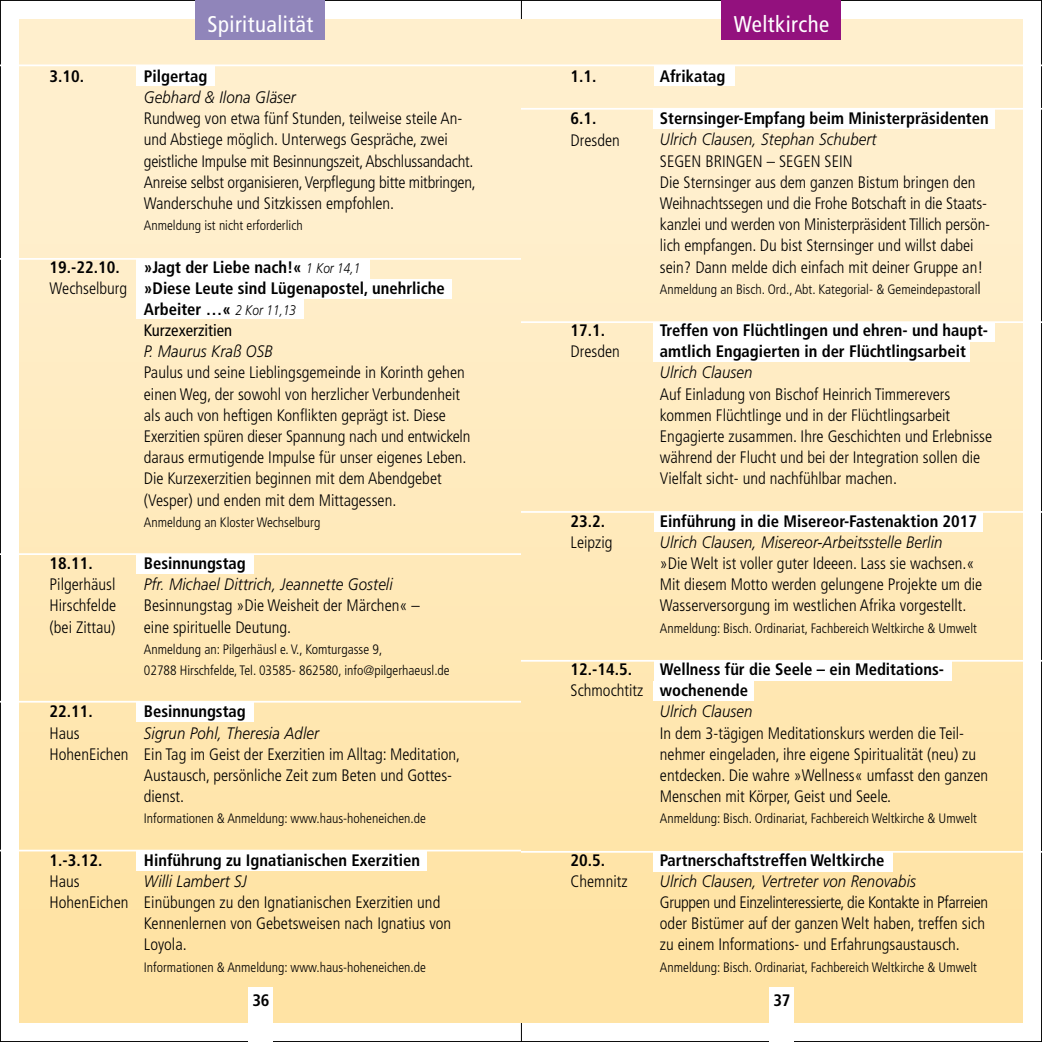
<style>
.page{position:relative;width:1042px;height:1042px;background:#fff}
.page>*{position:absolute;margin:0;border:0;box-sizing:border-box;transform-origin:0 0}
.t1{font:condensed 22.75px "Frutiger LT Std";letter-spacing:.02em;color:#fff}
.t2{font:300 condensed 16.62px/21.2px "Frutiger LT Std";color:#000}
.t3{font:700 condensed 16.62px/21.2px "Frutiger LT Std";color:#000}
.t4{font:italic 300 16.62px "Frutiger LT Std";letter-spacing:.01em;color:#000;scale:.9 1}
.t5{font:300 condensed 13.65px/21.2px "Frutiger LT Std";color:#000}
.s1{font-weight:300;font-style:italic;font-stretch:normal;font-size:14px}
.s2{font-weight:400}
.s3{font-size:16.62px}
</style>
<div class="page">
<hr style="left:521px;top:0;width:1px;height:1042px;background:#000">
<div style="left:20px;top:20px;width:501px;height:1002px;background:linear-gradient(to bottom,#fff1d4,#ffe2a2)"></div>
<div style="left:521px;top:20px;width:501px;height:1002px;background:linear-gradient(to bottom,#fff1d4,#ffe3a2)"></div>
<hr style="left:0;top:64px;width:521px;height:2px;background:#fff">
<div style="left:136px;top:66px;width:79px;height:20px;background:#fff"></div>
<hr style="left:0;top:553px;width:521px;height:2px;background:#fff">
<div style="left:136px;top:554px;width:118px;height:20px;background:#fff"></div>
<hr style="left:0;top:701px;width:521px;height:1px;background:#fff">
<div style="left:136px;top:702px;width:118px;height:20px;background:#fff"></div>
<hr style="left:0;top:850px;width:521px;height:1px;background:#fff">
<div style="left:136px;top:851px;width:291px;height:20px;background:#fff"></div>
<hr style="left:521px;top:64px;width:521px;height:2px;background:#fff">
<div style="left:654px;top:66px;width:80px;height:20px;background:#fff"></div>
<hr style="left:521px;top:108px;width:521px;height:2px;background:#fff">
<div style="left:654px;top:109px;width:341px;height:20px;background:#fff"></div>
<hr style="left:521px;top:511px;width:521px;height:2px;background:#fff">
<div style="left:654px;top:512px;width:328px;height:20px;background:#fff"></div>
<hr style="left:521px;top:851px;width:521px;height:1px;background:#fff">
<div style="left:654px;top:852px;width:239px;height:20px;background:#fff"></div>
<div style="left:248px;top:987px;width:25px;height:55px;background:#fff"></div>
<div style="left:769px;top:987px;width:25px;height:55px;background:#fff"></div>
<hr style="left:0;top:258px;width:521px;height:2px;background:#fff">
<div style="left:136px;top:259px;width:234px;height:20px;background:#fff"></div>
<div style="left:136px;top:279px;width:315px;height:20px;background:#fff"></div>
<div style="left:136px;top:299px;width:168px;height:20px;background:#fff"></div>
<hr style="left:521px;top:660px;width:521px;height:2px;background:#fff">
<div style="left:654px;top:661px;width:297px;height:20px;background:#fff"></div>
<div style="left:654px;top:681px;width:100px;height:20px;background:#fff"></div>
<hr style="left:521px;top:321px;width:521px;height:2px;background:#fff">
<div style="left:654px;top:322px;width:341px;height:20px;background:#fff"></div>
<div style="left:654px;top:342px;width:316px;height:20px;background:#fff"></div>
<div style="left:722px;top:0;width:119px;height:40px;background:#93117e"></div>
<div style="left:196px;top:0;width:129px;height:40px;background:#9085ba"></div>
<p class="t3" style="left:50px;top:66px;width:36px">3.10.</p>
<p class="t3" style="left:50px;top:256px;width:72px">19.-22.10.</p>
<p class="t2" style="left:50px;top:278px;width:79px">Wechselburg</p>
<p class="t3" style="left:50px;top:553px;width:45px">18.11.</p>
<p class="t2" style="left:50px;top:574px;width:68px;text-align:justify">Pilgerhäusl Hirschfelde (bei Zittau)</p>
<p class="t3" style="left:50px;top:701px;width:45px">22.11.</p>
<p class="t2" style="left:50px;top:722px;width:80px">Haus<br>HohenEichen</p>
<p class="t3" style="left:50px;top:849px;width:54px">1.-3.12.</p>
<p class="t2" style="left:50px;top:871px;width:80px">Haus<br>HohenEichen</p>
<h1 class="t1" style="left:208px;top:11px;width:107px">Spiritualität</h1>
<h1 class="t1" style="left:734px;top:11px;width:97px">Weltkirche</h1>
<p class="t3" style="left:144px;top:66px;width:65px">Pilgertag</p>
<p class="t4" style="left:144px;top:88px;width:170px">Gebhard &amp; Ilona Gläser</p>
<p class="t2" style="left:144px;top:108px;width:333px">Rundweg von etwa fünf Stunden, teilweise steile An&shy;und Abstiege möglich. Unterwegs Gespräche, zwei geistliche Impulse mit Besinnungszeit, Abschlussandacht.<br>Anreise selbst organisieren, Verpflegung bitte mitbringen, Wanderschuhe und Sitzkissen empfohlen.</p>
<p class="t5" style="left:144px;top:215px;width:160px">Anmeldung ist nicht erforderlich</p>
<p class="t3" style="left:144px;top:256px;width:302px">»Jagt der Liebe nach!« <span class="s1">1 Kor 14,1<br></span>»Diese Leute sind Lügenapostel, unehrliche<br>Arbeiter …« <span class="s1">2 Kor 11,13<br></span><span class="s2">Kurzexerzitien</span></p>
<p class="t4" style="left:144px;top:342px;width:145px">P. Maurus Kraß OSB</p>
<p class="t2" style="left:144px;top:362px;width:328px">Paulus und seine Lieblingsgemeinde in Korinth gehen einen Weg, der sowohl von herzlicher Verbundenheit als auch von heftigen Konflikten geprägt ist. Diese Exerzitien spüren dieser Spannung nach und entwickeln daraus ermutigende Impulse für unser eigenes Leben.<br>Die Kurzexerzitien beginnen mit dem Abendgebet (Vesper) und enden mit dem Mittagessen.</p>
<p class="t5" style="left:144px;top:511px;width:178px">Anmeldung an Kloster Wechselburg</p>
<p class="t3" style="left:144px;top:553px;width:103px">Besinnungstag</p>
<p class="t4" style="left:144px;top:575px;width:278px">Pfr. Michael Dittrich, Jeannette Gosteli</p>
<p class="t2" style="left:144px;top:595px;width:277px">Besinnungstag »Die Weisheit der Märchen« – eine spirituelle Deutung.</p>
<p class="t5" style="left:144px;top:639px;width:307px">Anmeldung an: Pilgerhäusl e. V., Komturgasse 9,<br>02788 Hirschfelde, Tel. 03585- 862580, info@pilgerhaeusl.de</p>
<p class="t3" style="left:144px;top:701px;width:103px">Besinnungstag</p>
<p class="t4" style="left:144px;top:723px;width:196px">Sigrun Pohl, Theresia Adler</p>
<p class="t2" style="left:144px;top:743px;width:318px">Ein Tag im Geist der Exerzitien im Alltag: Meditation,<br>Austausch, persönliche Zeit zum Beten und Gottes&shy;dienst.</p>
<p class="t5" style="left:144px;top:808px;width:284px">Informationen &amp; Anmeldung: www.haus-hoheneichen.de</p>
<p class="t3" style="left:144px;top:849px;width:278px">Hinführung zu Ignatianischen Exerzitien</p>
<p class="t4" style="left:144px;top:871px;width:116px">Willi Lambert SJ</p>
<p class="t2" style="left:144px;top:892px;width:309px">Einübungen zu den Ignatianischen Exerzitien und<br>Kennenlernen von Gebetsweisen nach Ignatius von<br>Loyola.</p>
<p class="t5" style="left:144px;top:956px;width:284px">Informationen &amp; Anmeldung: www.haus-hoheneichen.de</p>
<p class="t3" style="left:570px;top:66px;width:27px">1.1.</p>
<p class="t3" style="left:570px;top:108px;width:27px">6.1.</p>
<p class="t2" style="left:570px;top:129px;width:51px">Dresden</p>
<p class="t3" style="left:570px;top:320px;width:36px">17.1.</p>
<p class="t2" style="left:570px;top:341px;width:51px">Dresden</p>
<p class="t3" style="left:570px;top:510px;width:36px">23.2.</p>
<p class="t2" style="left:570px;top:532px;width:43px">Leipzig</p>
<p class="t3" style="left:570px;top:659px;width:63px">12.-14.5.</p>
<p class="t2" style="left:570px;top:680px;width:74px">Schmochtitz</p>
<p class="t3" style="left:570px;top:849px;width:36px">20.5.</p>
<p class="t2" style="left:570px;top:871px;width:58px">Chemnitz</p>
<p class="t3" style="left:660px;top:66px;width:67px">Afrikatag</p>
<p class="t3" style="left:660px;top:108px;width:330px">Sternsinger-Empfang beim Ministerpräsidenten</p>
<p class="t4" style="left:660px;top:130px;width:242px">Ulrich Clausen, Stephan Schubert</p>
<p class="t2" style="left:660px;top:151px;width:332px">SEGEN BRINGEN – SEGEN SEIN<br>Die Sternsinger aus dem ganzen Bistum bringen den Weihnachtssegen und die Frohe Botschaft in die Staats&shy;kanzlei und werden von Ministerpräsident Tillich persön&shy;lich empfangen. Du bist Sternsinger und willst dabei sein? Dann melde dich einfach mit deiner Gruppe an!</p>
<p class="t5" style="left:660px;top:279px;width:322px">Anmeldung an Bisch. Ord., Abt. Kategorial- &amp; Gemeindepastoral<span class="s3">l</span></p>
<p class="t3" style="left:660px;top:320px;width:330px">Treffen von Flüchtlingen und ehren- und haupt&shy;amtlich Engagierten in der Flüchtlingsarbeit</p>
<p class="t4" style="left:660px;top:363px;width:104px">Ulrich Clausen</p>
<p class="t2" style="left:660px;top:383px;width:334px">Auf Einladung von Bischof Heinrich Timmerevers kommen Flüchtlinge und in der Flüchtlingsarbeit Engagierte zusammen. Ihre Geschichten und Erlebnisse während der Flucht und bei der Integration sollen die Vielfalt sicht- und nachfühlbar machen.</p>
<p class="t3" style="left:660px;top:510px;width:319px">Einführung in die Misereor-Fastenaktion 2017</p>
<p class="t4" style="left:660px;top:533px;width:315px">Ulrich Clausen, Misereor-Arbeitsstelle Berlin</p>
<p class="t2" style="left:660px;top:553px;width:324px">»Die Welt ist voller guter Ideeen. Lass sie wachsen.«<br>Mit diesem Motto werden gelungene Projekte um die<br>Wasserversorgung im westlichen Afrika vorgestellt.</p>
<p class="t5" style="left:660px;top:617px;width:318px">Anmeldung: Bisch. Ordinariat, Fachbereich Weltkirche &amp; Umwelt</p>
<p class="t3" style="left:660px;top:658px;width:284px">Wellness für die Seele – ein Meditations&shy;wochenende</p>
<p class="t4" style="left:660px;top:702px;width:104px">Ulrich Clausen</p>
<p class="t2" style="left:660px;top:722px;width:330px">In dem 3-tägigen Meditationskurs werden die Teil&shy;nehmer eingeladen, ihre eigene Spiritualität (neu) zu entdecken. Die wahre »Wellness« umfasst den ganzen Menschen mit Körper, Geist und Seele.</p>
<p class="t5" style="left:660px;top:808px;width:318px">Anmeldung: Bisch. Ordinariat, Fachbereich Weltkirche &amp; Umwelt</p>
<p class="t3" style="left:660px;top:849px;width:226px">Partnerschaftstreffen Weltkirche</p>
<p class="t4" style="left:660px;top:871px;width:286px">Ulrich Clausen, Vertreter von Renovabis</p>
<p class="t2" style="left:660px;top:892px;width:330px">Gruppen und Einzelinteressierte, die Kontakte in Pfarreien oder Bistümer auf der ganzen Welt haben, treffen sich zu einem Informations- und Erfahrungsaustausch.</p>
<p class="t5" style="left:660px;top:956px;width:318px">Anmeldung: Bisch. Ordinariat, Fachbereich Weltkirche &amp; Umwelt</p>
<p class="t3" style="left:252px;top:990px;width:19px">36</p>
<p class="t3" style="left:773px;top:990px;width:19px">37</p>
</div>
